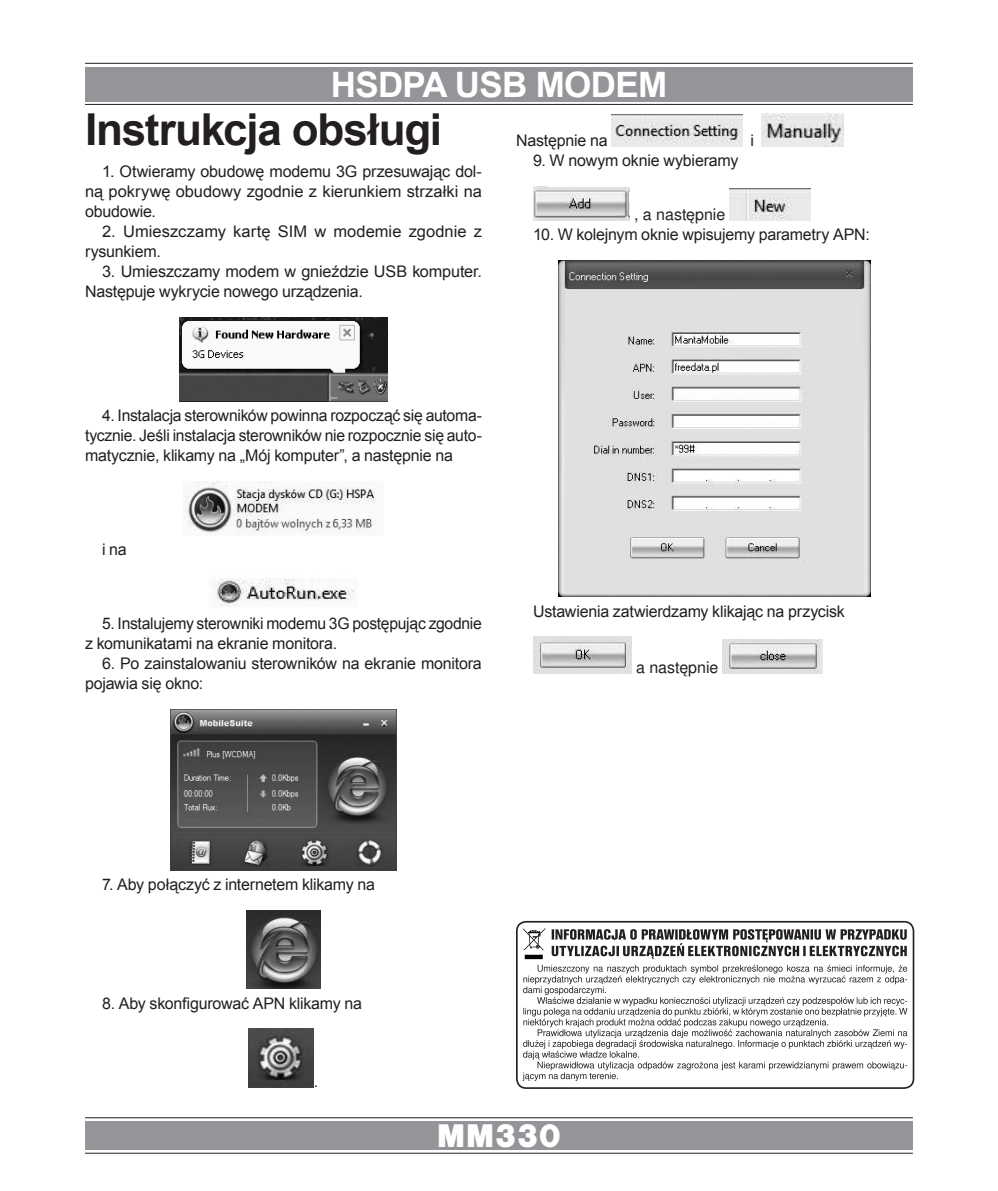
<style>
.page{position:relative;width:998px;height:1191px;background:#fff}
.page>*{position:absolute;margin:0;border:0;box-sizing:border-box;transform-origin:0 0}
.Instrukcja_obslugi{font:700 44px "Arial";letter-spacing:-.025em;color:#231f20}
.t1{font:700 35px "Arial";letter-spacing:-.02em;color:#fff}
.t2{font:900 34px "Nimbus San TOT";color:#fff}
.Tekstowy{font:16px/20px "Arial";letter-spacing:-.015em;color:#231f20}
.Fotka_Łamana{font:16px "Nimbus San LOT";color:#231f20}
.Fotka_Łamana-2{font:16px "Arial";letter-spacing:-.015em;color:#231f20}
</style>
<div class="page">
<hr style="left:85px;top:63px;width:828px;height:1px;background:#231f20">
<hr style="left:85px;top:104px;width:828px;height:1px;background:#231f20">
<hr style="left:85px;top:1117px;width:828px;height:1px;background:#231f20">
<hr style="left:85px;top:1152px;width:828px;height:1px;background:#231f20">
<div style="left:85px;top:1121px;width:828px;height:28px;background:#939598"></div>
<div style="left:85px;top:67px;width:828px;height:34px;background:#939598"></div>
<img style="left:179px;top:317px;width:209px;height:84px">
<img style="left:183px;top:481px;width:193px;height:53px">
<img style="left:213px;top:578px;width:142px;height:29px">
<img style="left:171px;top:709px;width:225px;height:161px">
<img style="left:247px;top:910px;width:73px;height:78px">
<img style="left:249px;top:1028px;width:65px;height:59px">
<img style="left:611px;top:114px;width:132px;height:32px">
<img style="left:762px;top:113px;width:81px;height:33px">
<img style="left:534px;top:187px;width:96px;height:33px">
<img style="left:730px;top:188px;width:80px;height:32px">
<img style="left:559px;top:261px;width:311px;height:335px">
<img style="left:534px;top:637px;width:97px;height:36px">
<img style="left:723px;top:639px;width:99px;height:34px">
<div style="left:516px;top:921px;width:398px;height:168px;border:2px solid #231f20;border-radius:9px"></div>
<svg style="left:523px;top:928px;width:384px;height:153px"></svg>
<p class="t1" style="left:331px;top:61px;width:338px">HSDPA USB MODEM</p>
<p class="Instrukcja_obslugi" style="left:85px;top:101px;width:359px">Instrukcja obsługi</p>
<p class="Tekstowy" style="left:85px;top:161px;width:398px;text-align:justify;text-indent:17px">1. Otwieramy obudowę modemu 3G przesuwając dol&shy;ną pokrywę obudowy zgodnie z kierunkiem strzałki na obudowie.</p>
<p class="Tekstowy" style="left:85px;top:221px;width:398px;text-indent:17px">2. Umieszczamy kartę SIM w modemie zgodnie z rysunkiem.</p>
<p class="Tekstowy" style="left:85px;top:261px;width:398px;text-indent:17px">3. Umieszczamy modem w gnieździe USB komputer.<br>Następuje wykrycie nowego urządzenia.</p>
<p class="Fotka_Łamana-2" style="left:516px;top:130px;width:93px">Następnie na</p>
<p class="Fotka_Łamana-2" style="left:750px;top:130px;width:5px">i</p>
<p class="Tekstowy" style="left:533px;top:151px;width:207px">9. W nowym oknie wybieramy</p>
<p class="Fotka_Łamana" style="left:634px;top:205px;width:93px">, a następnie</p>
<p class="Tekstowy" style="left:533px;top:225px;width:338px">10. W kolejnym oknie wpisujemy parametry APN:</p>
<p class="Tekstowy" style="left:85px;top:406px;width:398px;text-align:justify;text-indent:17px">4. Instalacja sterowników powinna rozpocząć się automa&shy;tycznie. Jeśli instalacja sterowników nie rozpocznie się auto&shy;matycznie, klikamy na „Mój komputer”, a następnie na</p>
<p class="Tekstowy" style="left:102px;top:539px;width:26px">i na</p>
<p class="Tekstowy" style="left:85px;top:613px;width:398px;text-indent:17px">5. Instalujemy sterowniki modemu 3G postępując zgodnie z komunikatami na ekranie monitora.</p>
<p class="Tekstowy" style="left:85px;top:653px;width:398px;text-indent:17px">6. Po zainstalowaniu sterowników na ekranie monitora pojawia się okno:</p>
<p class="Tekstowy" style="left:533px;top:601px;width:313px">Ustawienia zatwierdzamy klikając na przycisk</p>
<p class="Fotka_Łamana" style="left:636px;top:658px;width:84px">a następnie</p>
<p class="Tekstowy" style="left:102px;top:874px;width:274px">7. Aby połączyć z internetem klikamy na</p>
<p class="Tekstowy" style="left:102px;top:993px;width:261px">8. Aby skonfigurować APN klikamy na</p>
<p class="Fotka_Łamana-2" style="left:314px;top:1071px;width:6px">.</p>
<p class="t2" style="left:437px;top:1116px;width:125px">MM330</p>
</div>
